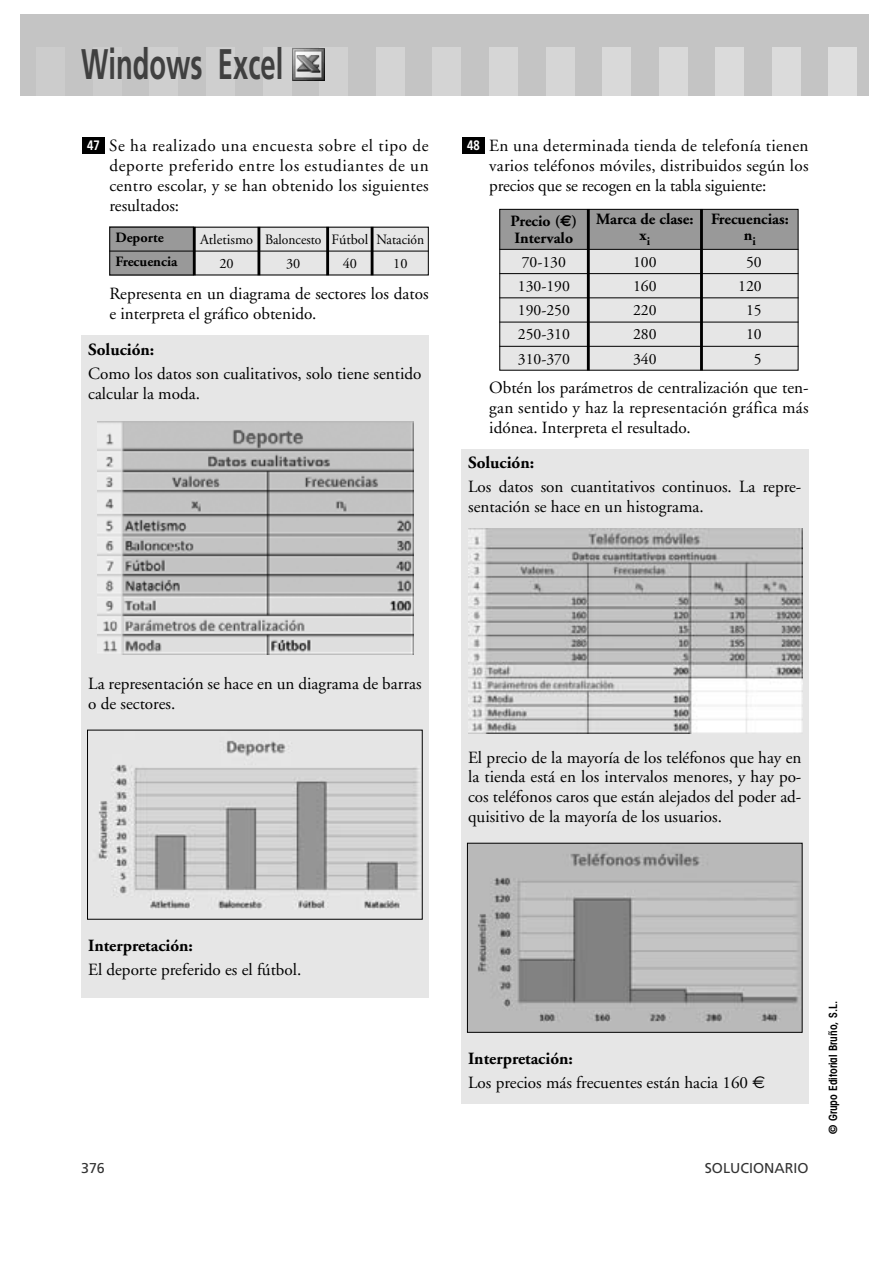
<style>
.page{position:relative;width:893px;height:1263px;background:#fff}
.page>*{position:absolute;margin:0;border:0;box-sizing:border-box;transform-origin:0 0}
.t1{font:700 42.75px "Frutiger";color:#404040;scale:.64 1}
.t2{font:17.1px/20px "Adobe Garamond";color:#000}
.t3{font:700 17.1px "Adobe Garamond";color:#000}
.t4{font:15.6px/24.3px "Adobe Garamond";color:#000;text-align:center}
.t5{font:700 15.6px/15.8px "Adobe Garamond";color:#000;text-align:center}
.t6{font:14.25px/24.3px "Adobe Garamond";color:#000;text-align:center;scale:.95 1}
.t7{font:14.25px/24.3px "Adobe Garamond";color:#000;text-align:center}
.t8{font:700 14.25px/24.3px "Adobe Garamond";color:#000}
.t9{font:14.25px "Frutiger";color:#333}
.t10{font:700 13.65px "Frutiger";color:#fff;scale:.83 1}
.t11{font:600 condensed 11.4px "Avant Garde";color:#000}
.s1{font-family:"Euro Sans"}
.s2{font-weight:700}
</style>
<div class="page">
<div style="left:461px;top:449px;width:347px;height:654px;background:#e6e6e6"></div>
<div style="left:588px;top:209px;width:113px;height:40px;background:#999"></div>
<div style="left:499px;top:209px;width:89px;height:40px;background:#999"></div>
<div style="left:701px;top:209px;width:97px;height:40px;background:#999"></div>
<div style="left:499px;top:249px;width:89px;height:25px;background:#e6e6e6"></div>
<div style="left:588px;top:249px;width:113px;height:25px;background:#e6e6e6"></div>
<div style="left:499px;top:274px;width:89px;height:24px;background:#e6e6e6"></div>
<div style="left:588px;top:274px;width:113px;height:24px;background:#e6e6e6"></div>
<div style="left:499px;top:298px;width:89px;height:24px;background:#e6e6e6"></div>
<div style="left:588px;top:298px;width:113px;height:24px;background:#e6e6e6"></div>
<div style="left:499px;top:322px;width:89px;height:24px;background:#e6e6e6"></div>
<div style="left:588px;top:322px;width:113px;height:24px;background:#e6e6e6"></div>
<div style="left:499px;top:346px;width:89px;height:25px;background:#e6e6e6"></div>
<div style="left:701px;top:249px;width:97px;height:25px;background:#e6e6e6"></div>
<div style="left:701px;top:274px;width:97px;height:24px;background:#e6e6e6"></div>
<div style="left:701px;top:298px;width:97px;height:24px;background:#e6e6e6"></div>
<div style="left:701px;top:322px;width:97px;height:24px;background:#e6e6e6"></div>
<div style="left:701px;top:346px;width:97px;height:25px;background:#e6e6e6"></div>
<div style="left:588px;top:346px;width:113px;height:25px;background:#e6e6e6"></div>
<hr style="left:499px;top:249px;width:299px;height:1px;background:#000">
<hr style="left:499px;top:273px;width:299px;height:1px;background:#000">
<hr style="left:499px;top:297px;width:299px;height:1px;background:#000">
<hr style="left:499px;top:322px;width:299px;height:1px;background:#000">
<hr style="left:499px;top:346px;width:299px;height:1px;background:#000">
<hr style="left:587px;top:209px;width:2px;height:162px;background:#000">
<hr style="left:700px;top:209px;width:3px;height:162px;background:#000">
<div style="left:499px;top:209px;width:299px;height:162px;border:1px solid #000"></div>
<div style="left:462px;top:137px;width:22px;height:17px;background:#000"></div>
<div style="left:81px;top:335px;width:347px;height:663px;background:#e6e6e6"></div>
<div style="left:82px;top:137px;width:23px;height:17px;background:#000"></div>
<div style="left:20px;top:15px;width:849px;height:81px;background:#c4c4c4"></div>
<div style="left:37px;top:47px;width:28px;height:49px;background:#ccc"></div>
<div style="left:93px;top:47px;width:28px;height:49px;background:#ccc"></div>
<div style="left:150px;top:47px;width:28px;height:49px;background:#cfcfcf"></div>
<div style="left:206px;top:47px;width:29px;height:49px;background:#cfcfcf"></div>
<div style="left:263px;top:47px;width:28px;height:49px;background:#d1d1d1"></div>
<div style="left:319px;top:47px;width:29px;height:49px;background:#d1d1d1"></div>
<div style="left:376px;top:47px;width:28px;height:49px;background:#d4d4d4"></div>
<div style="left:432px;top:47px;width:29px;height:49px;background:#d4d4d4"></div>
<div style="left:489px;top:47px;width:28px;height:49px;background:#d6d6d6"></div>
<div style="left:546px;top:47px;width:28px;height:49px;background:#d6d6d6"></div>
<div style="left:602px;top:47px;width:28px;height:49px;background:#d9d9d9"></div>
<div style="left:659px;top:47px;width:28px;height:49px;background:#d9d9d9"></div>
<div style="left:715px;top:47px;width:29px;height:49px;background:#dbdbdb"></div>
<div style="left:772px;top:47px;width:28px;height:49px;background:#dbdbdb"></div>
<div style="left:828px;top:47px;width:29px;height:49px;background:#dedede"></div>
<img style="left:292px;top:49px;width:33px;height:32px">
<img style="left:468px;top:528px;width:334px;height:205px">
<img style="left:98px;top:740px;width:321px;height:169px">
<div style="left:87px;top:730px;width:335px;height:190px;border:1px solid #000"></div>
<img style="left:469px;top:845px;width:331px;height:186px">
<div style="left:467px;top:843px;width:335px;height:190px;border:1px solid #000"></div>
<img style="left:97px;top:421px;width:316px;height:234px">
<div style="left:109px;top:227px;width:85px;height:24px;background:#999"></div>
<div style="left:109px;top:251px;width:85px;height:24px;background:#999"></div>
<div style="left:194px;top:227px;width:65px;height:24px;background:#e6e6e6"></div>
<div style="left:194px;top:251px;width:65px;height:24px;background:#e6e6e6"></div>
<div style="left:259px;top:227px;width:68px;height:24px;background:#e6e6e6"></div>
<div style="left:259px;top:251px;width:68px;height:24px;background:#e6e6e6"></div>
<div style="left:327px;top:227px;width:45px;height:24px;background:#e6e6e6"></div>
<div style="left:327px;top:251px;width:45px;height:24px;background:#e6e6e6"></div>
<div style="left:372px;top:227px;width:56px;height:24px;background:#e6e6e6"></div>
<div style="left:372px;top:251px;width:56px;height:24px;background:#e6e6e6"></div>
<hr style="left:109px;top:251px;width:319px;height:1px;background:#000">
<hr style="left:193px;top:227px;width:3px;height:48px;background:#000">
<hr style="left:257px;top:227px;width:3px;height:48px;background:#000">
<hr style="left:326px;top:227px;width:3px;height:48px;background:#000">
<hr style="left:370px;top:227px;width:3px;height:48px;background:#000">
<h1 class="t1" style="left:81px;top:47px;width:317px">Windows Excel</h1>
<p class="t10" style="left:87px;top:139px;width:17px">47</p>
<p class="t2" style="left:109px;top:137px;width:321px;text-align:justify">Se ha realizado una encuesta sobre el tipo de deporte preferido entre los estudiantes de un centro escolar, y se han obtenido los siguientes resultados:</p>
<p class="t8" style="left:115px;top:227px;width:63px">Deporte<br>Frecuencia</p>
<p class="t7" style="left:200px;top:228px;width:55px">Atletismo<br>20</p>
<p class="t6" style="left:265px;top:228px;width:61px">Baloncesto<br>30</p>
<p class="t7" style="left:331px;top:228px;width:38px">Fútbol<br>40</p>
<p class="t6" style="left:376px;top:228px;width:52px">Natación<br>10</p>
<p class="t2" style="left:109px;top:286px;width:321px">Representa en un diagrama de sectores los datos e interpreta el gráfico obtenido.</p>
<p class="t3" style="left:88px;top:342px;width:68px">Solución:</p>
<p class="t2" style="left:88px;top:365px;width:335px">Como los datos son cualitativos, solo tiene sentido calcular la moda.</p>
<p class="t10" style="left:467px;top:139px;width:17px">48</p>
<p class="t2" style="left:489px;top:137px;width:321px;text-align:justify">En una determinada tienda de telefonía tienen varios teléfonos móviles, distribuidos según los precios que se recogen en la tabla siguiente:</p>
<p class="t5" style="left:596px;top:213px;width:99px">Marca de clase: x<sub>i</sub></p>
<p class="t5" style="left:510px;top:214px;width:68px;line-height:17.1px;text-align:left">Precio (<span class="s1">€</span>)<br>Intervalo</p>
<p class="t5" style="left:711px;top:213px;width:79px">Frecuencias: n<sub>i</sub></p>
<p class="t4" style="left:521px;top:251px;width:46px">70-130</p>
<p class="t4" style="left:633px;top:251px;width:25px">100</p>
<p class="t4" style="left:518px;top:275px;width:54px">130-190</p>
<p class="t4" style="left:633px;top:275px;width:25px">160</p>
<p class="t4" style="left:518px;top:299px;width:54px">190-250</p>
<p class="t4" style="left:633px;top:299px;width:25px">220</p>
<p class="t4" style="left:518px;top:324px;width:54px">250-310</p>
<p class="t4" style="left:633px;top:324px;width:25px">280</p>
<p class="t4" style="left:518px;top:348px;width:54px">310-370</p>
<p class="t4" style="left:738px;top:251px;width:25px">50<br>120<br>15<br>10</p>
<p class="t4" style="left:633px;top:348px;width:25px">340</p>
<p class="t4" style="left:753px;top:348px;width:9px">5</p>
<p class="t2" style="left:489px;top:379px;width:321px;text-align:justify">Obtén los parámetros de centralización que ten&shy;gan sentido y haz la representación gráfica más idónea. Interpreta el resultado.</p>
<p class="t3" style="left:468px;top:456px;width:68px">Solución:</p>
<p class="t2" style="left:468px;top:479px;width:335px">Los datos son cuantitativos continuos. La repre&shy;sentación se hace en un histograma.</p>
<p class="t2" style="left:88px;top:675px;width:335px">La representación se hace en un diagrama de barras o de sectores.</p>
<p class="t2" style="left:468px;top:749px;width:335px;text-align:justify">El precio de la mayoría de los teléfonos que hay en la tienda está en los intervalos menores, y hay po&shy;cos teléfonos caros que están alejados del poder ad&shy;quisitivo de la mayoría de los usuarios.</p>
<p class="t3" style="left:88px;top:939px;width:106px">Interpretación:</p>
<p class="t2" style="left:88px;top:961px;width:214px">El deporte preferido es el fútbol.</p>
<p class="t2" style="left:468px;top:1049px;width:298px;line-height:24px"><span class="s2">Interpretación:<br></span>Los precios más frecuentes están hacia 160 <span class="s1">€</span></p>
<p class="t9" style="left:81px;top:1163px;width:25px">376</p>
<p class="t9" style="left:704px;top:1163px;width:105px">SOLUCIONARIO</p>
<p class="t11" style="left:828px;top:1134px;width:134px;rotate:-90deg">© Grupo Editorial Bruño, S.L.</p>
</div>
